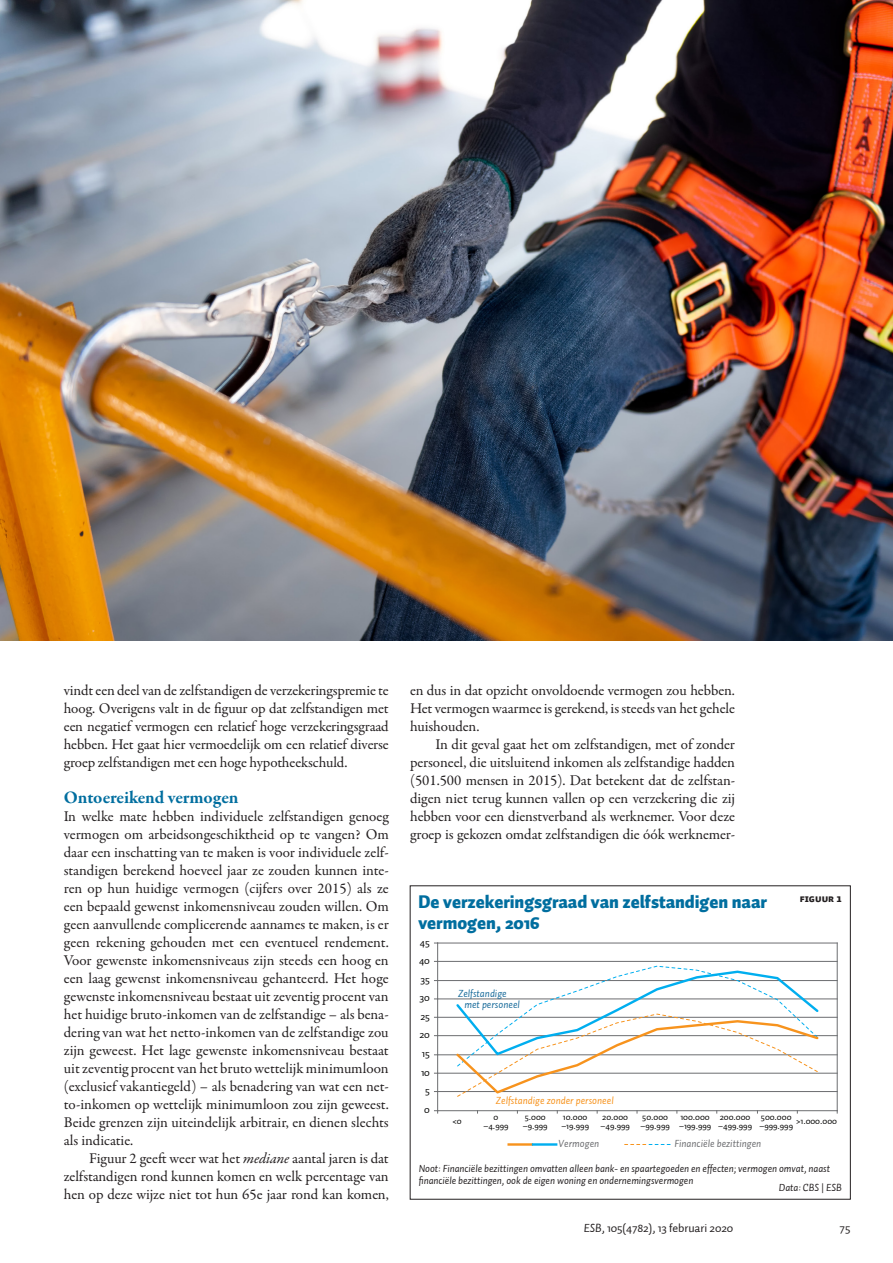
<style>
.page{position:relative;width:893px;height:1263px;background:#fff}
.page>*{position:absolute;margin:0;border:0;box-sizing:border-box;transform-origin:0 0}
.FIGUURKOP{font:900 18px/21px "Auto 1";letter-spacing:-.005em;color:#006e9f}
.TUSSENKOP{font:700 18px "Garamond Premr Pro";letter-spacing:-.005em;color:#006e9f}
.PLAT_EersteAlinea{font:15px/18px "Garamond Premr Pro";color:#231f20;text-align:justify}
.PLAT_VervolgAlinea{font:15px/18px "Garamond Premr Pro";letter-spacing:-.005em;color:#231f20;text-align:justify}
.t1{font:12px "Auto 1";letter-spacing:-.005em;color:#231f20}
.BIJSCHRIFT{font:italic 10.5px/12px "Auto 1";letter-spacing:-.005em;color:#231f20}
.t2{font:italic 10.5px "Auto 1";color:#6c6d70}
.t3{font:italic 10.5px "Auto 1";color:#f7931d}
.t4{font:italic 10.5px/10.5px "Auto 1";color:#1a6c9b}
.t5{font:10.5px "Auto 1";letter-spacing:-.005em;color:#050504}
.FIGUURNUMMMER{font:10.5px "Auto 1 Black Sm Cp";color:#231f20}
.t6{font:9px/9px "Auto 1";color:#050504}
.s1{font-style:italic}
.s2{font-style:normal}
</style>
<div class="page">
<hr style="left:438px;top:961px;width:399px;height:1px;background:#6c6d70">
<hr style="left:438px;top:980px;width:399px;height:1px;background:#6c6d70">
<hr style="left:438px;top:999px;width:399px;height:1px;background:#6c6d70">
<hr style="left:438px;top:1017px;width:399px;height:1px;background:#6c6d70">
<hr style="left:438px;top:1035px;width:399px;height:1px;background:#6c6d70">
<hr style="left:438px;top:1054px;width:399px;height:1px;background:#6c6d70">
<hr style="left:438px;top:1073px;width:399px;height:1px;background:#6c6d70">
<hr style="left:438px;top:1091px;width:399px;height:1px;background:#6c6d70">
<hr style="left:437px;top:943px;width:1px;height:168px;background:#6c6d70">
<hr style="left:837px;top:943px;width:1px;height:168px;background:#6c6d70">
<hr style="left:438px;top:1110px;width:399px;height:1px;background:#6c6d70">
<hr style="left:438px;top:943px;width:399px;height:1px;background:#6c6d70">
<svg style="left:454px;top:965px;width:367px;height:132px"></svg>
<svg style="left:625px;top:1144px;width:46px;height:1px"></svg>
<hr style="left:509px;top:1143px;width:23px;height:3px;background:#f7931d">
<hr style="left:533px;top:1143px;width:23px;height:3px;background:#00aeef">
<img style="left:0;top:0;width:893px;height:640px">
<p class="PLAT_VervolgAlinea" style="left:64px;top:682px;width:326px">vindt een deel van de zelfstandigen de verzekeringspremie te hoog. Overigens valt in de figuur op dat zelfstandigen met een negatief vermogen een relatief hoge verzekeringsgraad hebben. Het gaat hier vermoedelijk om een relatief diverse groep zelfstandigen met een hoge hypotheekschuld.</p>
<p class="TUSSENKOP" style="left:64px;top:786px;width:176px">Ontoereikend vermogen</p>
<p class="PLAT_EersteAlinea" style="left:64px;top:808px;width:327px">In welke mate hebben individuele zelfstandigen genoeg vermogen om arbeidsongeschiktheid op te vangen? Om daar een inschatting van te maken is voor individuele zelf&shy;standigen berekend hoeveel jaar ze zouden kunnen inte&shy;ren op hun huidige vermogen (cijfers over 2015) als ze een bepaald gewenst inkomensniveau zouden willen. Om geen aanvullende complicerende aannames te maken, is er geen rekening gehouden met een eventueel rendement.<br>Voor gewenste inkomensniveaus zijn steeds een hoog en een laag gewenst inkomensniveau gehanteerd. Het hoge gewenste inkomensniveau bestaat uit zeventig procent van het huidige bruto-inkomen van de zelfstandige – als bena&shy;dering van wat het netto-inkomen van de zelfstandige zou zijn geweest. Het lage gewenste inkomensniveau bestaat uit zeventig procent van het bruto wettelijk minimumloon (exclusief vakantiegeld) – als benadering van wat een net&shy;to-inkomen op wettelijk minimumloon zou zijn geweest.<br>Beide grenzen zijn uiteindelijk arbitrair, en dienen slechts als indicatie.</p>
<p class="PLAT_VervolgAlinea" style="left:64px;top:1150px;width:326px;text-indent:26px">Figuur 2 geeft weer wat het <span class="s1">mediane</span> aantal jaren is dat zelfstandigen rond kunnen komen en welk percentage van hen op deze wijze niet tot hun 65e jaar rond kan komen,</p>
<p class="PLAT_VervolgAlinea" style="left:410px;top:682px;width:326px">en dus in dat opzicht onvoldoende vermogen zou hebben.<br>Het vermogen waarmee is gerekend, is steeds van het gehele huishouden.</p>
<p class="PLAT_VervolgAlinea" style="left:410px;top:736px;width:327px;text-indent:26px">In dit geval gaat het om zelfstandigen, met of zonder personeel, die uitsluitend inkomen als zelfstandige hadden (501.500 mensen in 2015). Dat betekent dat de zelfstan&shy;digen niet terug kunnen vallen op een verzekering die zij hebben voor een dienstverband als werknemer. Voor deze groep is gekozen omdat zelfstandigen die óók werknemer-</p>
<p class="FIGUURKOP" style="left:419px;top:892px;width:350px">De verzekeringsgraad van zelfstandigen naar vermogen, 2016</p>
<p class="FIGUURNUMMMER" style="left:800px;top:893px;width:44px">FIGUUR 1</p>
<p class="t5" style="left:420px;top:935px;width:12px">45</p>
<p class="t5" style="left:419px;top:954px;width:12px">40</p>
<p class="t5" style="left:421px;top:973px;width:11px">35</p>
<p class="t5" style="left:420px;top:991px;width:12px">30</p>
<p class="t5" style="left:420px;top:1010px;width:11px">25</p>
<p class="t5" style="left:419px;top:1028px;width:12px">20</p>
<p class="t5" style="left:422px;top:1047px;width:10px">15</p>
<p class="t5" style="left:421px;top:1065px;width:10px">10</p>
<p class="t5" style="left:425px;top:1084px;width:6px">5</p>
<p class="t5" style="left:424px;top:1103px;width:7px">0</p>
<p class="t4" style="left:464px;top:988px;width:57px;text-indent:-6px">Zelfstandige met personeel</p>
<p class="t3" style="left:496px;top:1093px;width:119px">Zelfstandige zonder personeel</p>
<p class="t6" style="left:452px;top:1116px;width:11px">&lt;0</p>
<p class="t6" style="left:483px;top:1113px;width:27px;text-align:center">0 –4.999</p>
<p class="t6" style="left:523px;top:1113px;width:26px">5.000 –9.999</p>
<p class="t6" style="left:561px;top:1113px;width:29px">10.000 –19.999</p>
<p class="t6" style="left:600px;top:1113px;width:31px">20.000 –49.999</p>
<p class="t6" style="left:641px;top:1113px;width:31px">50.000 –99.999</p>
<p class="t6" style="left:679px;top:1113px;width:34px">100.000 –199.999</p>
<p class="t6" style="left:718px;top:1113px;width:35px">200.000 –499.999</p>
<p class="t6" style="left:759px;top:1113px;width:35px">500.000 –999.999</p>
<p class="t6" style="left:796px;top:1116px;width:42px">&gt;1.000.000</p>
<p class="t2" style="left:558px;top:1136px;width:42px">Vermogen</p>
<p class="t2" style="left:674px;top:1136px;width:88px">Financiële bezittingen</p>
<p class="BIJSCHRIFT" style="left:419px;top:1162px;width:413px">Noot: Financiële bezittingen omvatten alleen bank- en spaartegoeden en effecten; vermogen omvat, naast financiële bezittingen, ook de eigen woning en ondernemingsvermogen</p>
<p class="BIJSCHRIFT" style="left:779px;top:1181px;width:65px">Data: CBS <span class="s2">|</span> ESB</p>
<p class="t1" style="left:584px;top:1221px;width:151px"><span class="s1">ESB</span>, 105(4782), 13 februari 2020</p>
<p class="t1" style="left:839px;top:1221px;width:13px">75</p>
</div>
